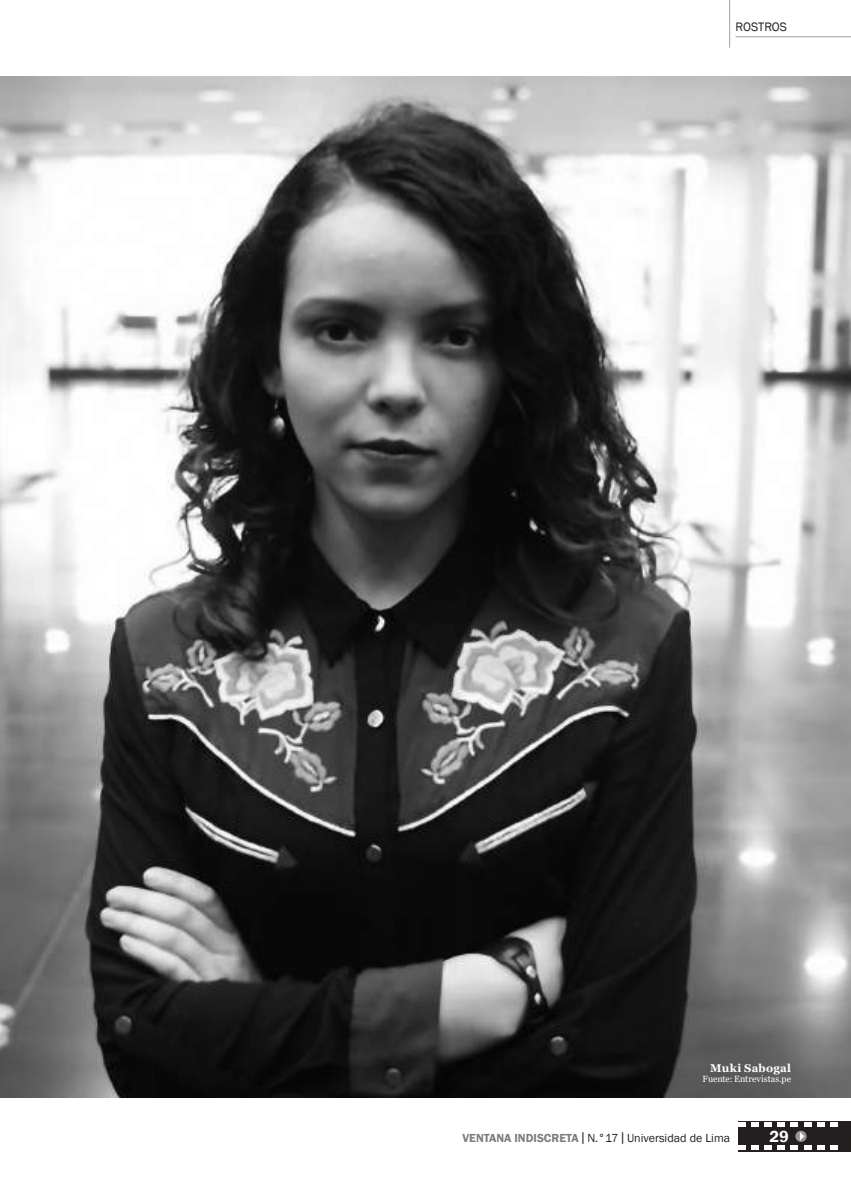
<style>
.page{position:relative;width:851px;height:1191px;background:#fff}
.page>*{position:absolute;margin:0;border:0;box-sizing:border-box;transform-origin:0 0}
.t1{font:600 16.5px "Franklin Gothic";color:#fff}
.t2{font:12.6px "Franklin Gothic";letter-spacing:-.005em;color:#241f1f}
.t3{font:12px "Franklin Gothic";color:#241f1f}
.t4{font:700 11.25px "Georgia";letter-spacing:.02em;color:#fff}
.t5{font:9px "Georgia";color:#fff}
.s1{font-weight:600;color:#7d7c7e}
.s2{font-size:9.6px}
</style>
<div class="page">
<hr style="left:735px;top:36px;width:115px;height:1px;background:#aaaaac">
<hr style="left:729px;top:0;width:1px;height:48px;background:#aaaaac">
<div style="left:738px;top:1120px;width:112px;height:31px;background:#241f1f"></div>
<svg style="left:738px;top:1122px;width:7px;height:5px"></svg>
<svg style="left:751px;top:1122px;width:7px;height:5px"></svg>
<svg style="left:764px;top:1122px;width:7px;height:5px"></svg>
<svg style="left:777px;top:1122px;width:7px;height:5px"></svg>
<svg style="left:817px;top:1122px;width:7px;height:5px"></svg>
<svg style="left:830px;top:1122px;width:7px;height:5px"></svg>
<svg style="left:738px;top:1145px;width:7px;height:5px"></svg>
<svg style="left:751px;top:1145px;width:7px;height:5px"></svg>
<svg style="left:764px;top:1145px;width:7px;height:5px"></svg>
<svg style="left:777px;top:1145px;width:7px;height:5px"></svg>
<svg style="left:790px;top:1122px;width:21px;height:28px"></svg>
<svg style="left:817px;top:1145px;width:7px;height:5px"></svg>
<svg style="left:830px;top:1145px;width:7px;height:5px"></svg>
<img style="left:0;top:77px;width:850px;height:1020px">
<p class="t2" style="left:735px;top:19px;width:53px">ROSTROS</p>
<p class="t4" style="left:710px;top:1060px;width:82px">Muki Sabogal</p>
<p class="t5" style="left:702px;top:1073px;width:90px">Fuente: Entrevistas.pe</p>
<p class="t3" style="left:462px;top:1130px;width:269px"><span class="s1">VENTANA INDISCRETA</span><span class="s2">│</span>N.°17<span class="s2">│</span>Universidad de Lima</p>
<h1 class="t1" style="left:769px;top:1126px;width:21px">29</h1>
</div>
